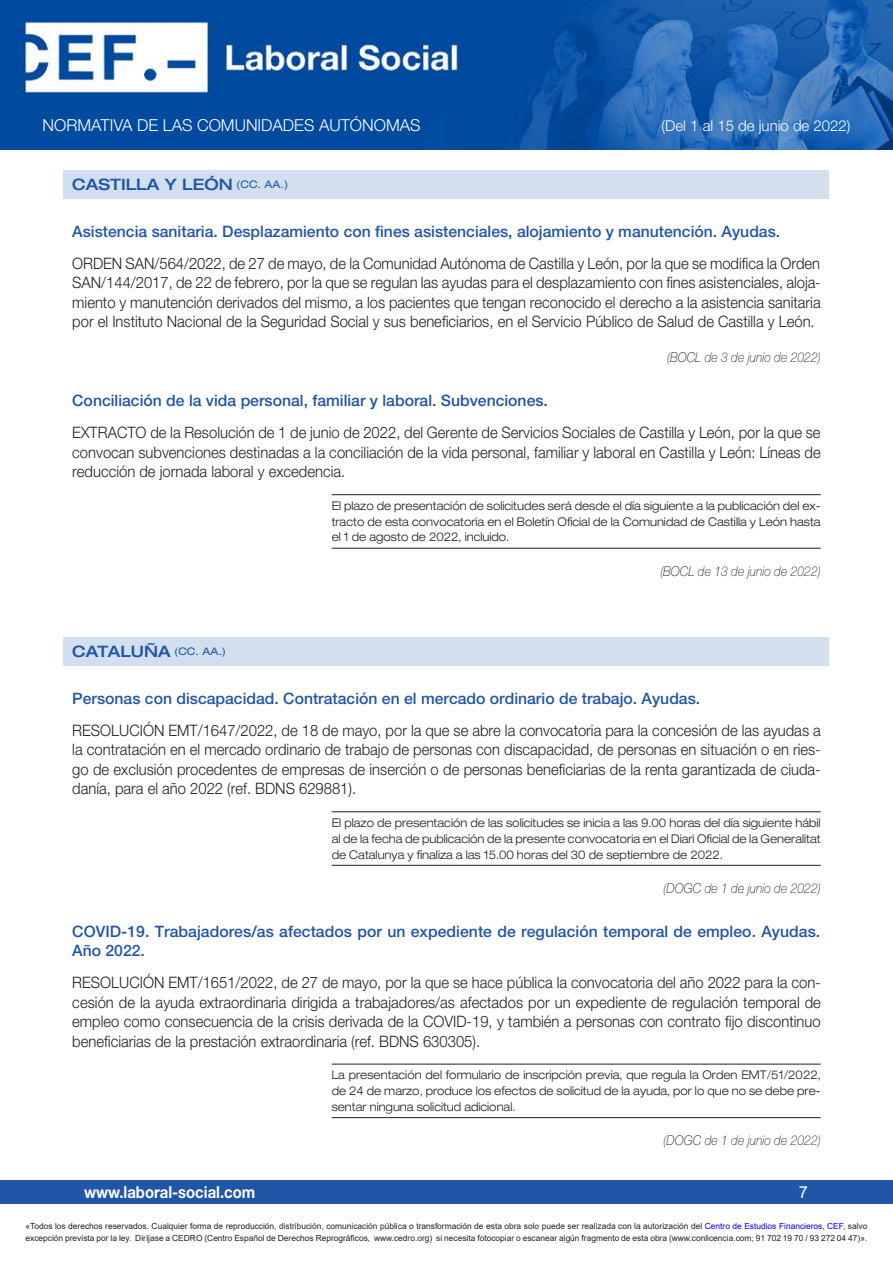
<style>
.page{position:relative;width:893px;height:1263px;background:#fff}
.page>*{position:absolute;margin:0;border:0;box-sizing:border-box;transform-origin:0 0}
.t1{font:300 16.5px "Helvetica Neue LT Std";color:#fff}
.t2{font:700 16.5px "Helvetica Neue LT Std";color:#fff;scale:.9 1}
.t3{font:16.5px "Arial";color:#fff}
.Contenido{font:300 15.75px/19.5px "Helvetica Neue LT Std";color:#231f20;text-align:justify;scale:.94 1}
.Título-cabecera{font:500 15.75px/18.8px "Helvetica Neue LT Std";color:#2155a5}
.Comunidades_division{font:500 expanded 15.75px "Helvetica Neue LT Std";color:#2155a5}
.t4{font:300 15px "Helvetica Neue LT Std";color:#fff}
.publicación{font:italic 100 13.5px "Helvetica Neue LT Std";color:#231f20;scale:.9 1}
.Plazo{font:300 expanded 12px/15.8px "Helvetica Neue LT Std";color:#231f20;text-align:justify;scale:.92 1}
.t5{font:8.4px/12px "Arial";color:#231f20}
.s1{font-weight:400;font-size:10.5px}
.s2{color:#00f}
</style>
<div class="page">
<div style="left:0;top:1180px;width:893px;height:23px;background:#2155a5"></div>
<img style="left:0;top:0;width:893px;height:149px">
<hr style="left:332px;top:494px;width:489px;height:1px;background:#231f20">
<hr style="left:332px;top:548px;width:489px;height:1px;background:#231f20">
<hr style="left:332px;top:811px;width:489px;height:1px;background:#231f20">
<hr style="left:332px;top:865px;width:489px;height:1px;background:#231f20">
<hr style="left:332px;top:1064px;width:489px;height:1px;background:#231f20">
<hr style="left:332px;top:1117px;width:489px;height:1px;background:#231f20">
<div style="left:64px;top:170px;width:765px;height:28px;background:#d1dfee"></div>
<div style="left:64px;top:637px;width:765px;height:28px;background:#d1dfee"></div>
<p class="t1" style="left:43px;top:115px;width:379px">NORMATIVA DE LAS COMUNIDADES AUTÓNOMAS</p>
<p class="t4" style="left:662px;top:117px;width:190px">(Del 1 al 15 de junio de 2022)</p>
<p class="Comunidades_division" style="left:72px;top:174px;width:218px">CASTILLA Y LEÓN <span class="s1">(CC. AA.)</span></p>
<p class="Título-cabecera" style="left:72px;top:221px;width:709px">Asistencia sanitaria. Desplazamiento con fines asistenciales, alojamiento y manutención. Ayudas.</p>
<p class="Contenido" style="left:72px;top:253px;width:798px">ORDEN SAN/564/2022, de 27 de mayo, de la Comunidad Autónoma de Castilla y León, por la que se modifica la Orden SAN/144/2017, de 22 de febrero, por la que se regulan las ayudas para el desplazamiento con fines asistenciales, aloja&shy;miento y manutención derivados del mismo, a los pacientes que tengan reconocido el derecho a la asistencia sanitaria por el Instituto Nacional de la Seguridad Social y sus beneficiarios, en el Servicio Público de Salud de Castilla y León.</p>
<p class="publicación" style="left:667px;top:349px;width:172px">(BOCL de 3 de junio de 2022)</p>
<p class="Título-cabecera" style="left:72px;top:391px;width:477px">Conciliación de la vida personal, familiar y laboral. Subvenciones.</p>
<p class="Contenido" style="left:72px;top:422px;width:798px">EXTRACTO de la Resolución de 1 de junio de 2022, del Gerente de Servicios Sociales de Castilla y León, por la que se convocan subvenciones destinadas a la conciliación de la vida personal, familiar y laboral en Castilla y León: Líneas de reducción de jornada laboral y excedencia.</p>
<p class="Plazo" style="left:332px;top:498px;width:533px">El plazo de presentación de solicitudes será desde el día siguiente a la publicación del ex&shy;tracto de esta convocatoria en el Boletín Oficial de la Comunidad de Castilla y León hasta el 1 de agosto de 2022, incluido.</p>
<p class="publicación" style="left:660px;top:563px;width:180px">(BOCL de 13 de junio de 2022)</p>
<p class="Comunidades_division" style="left:72px;top:641px;width:155px">CATALUÑA <span class="s1">(CC. AA.)</span></p>
<p class="Título-cabecera" style="left:72px;top:688px;width:629px">Personas con discapacidad. Contratación en el mercado ordinario de trabajo. Ayudas.</p>
<p class="Contenido" style="left:72px;top:720px;width:798px">RESOLUCIÓN EMT/1647/2022, de 18 de mayo, por la que se abre la convocatoria para la concesión de las ayudas a la contratación en el mercado ordinario de trabajo de personas con discapacidad, de personas en situación o en ries&shy;go de exclusión procedentes de empresas de inserción o de personas beneficiarias de la renta garantizada de ciuda&shy;danía, para el año 2022 (ref. BDNS 629881).</p>
<p class="Plazo" style="left:332px;top:815px;width:533px">El plazo de presentación de las solicitudes se inicia a las 9.00 horas del día siguiente hábil al de la fecha de publicación de la presente convocatoria en el Diari Oficial de la Generalitat de Catalunya y finaliza a las 15.00 horas del 30 de septiembre de 2022.</p>
<p class="publicación" style="left:663px;top:880px;width:176px">(DOGC de 1 de junio de 2022)</p>
<p class="Título-cabecera" style="left:72px;top:922px;width:749px">COVID-19. Trabajadores/as afectados por un expediente de regulación temporal de empleo. Ayudas.<br>Año 2022.</p>
<p class="Contenido" style="left:72px;top:972px;width:798px">RESOLUCIÓN EMT/1651/2022, de 27 de mayo, por la que se hace pública la convocatoria del año 2022 para la con&shy;cesión de la ayuda extraordinaria dirigida a trabajadores/as afectados por un expediente de regulación temporal de empleo como consecuencia de la crisis derivada de la COVID-19, y también a personas con contrato fijo discontinuo beneficiarias de la prestación extraordinaria (ref. BDNS 630305).</p>
<p class="Plazo" style="left:332px;top:1067px;width:533px">La presentación del formulario de inscripción previa, que regula la Orden EMT/51/2022, de 24 de marzo, produce los efectos de solicitud de la ayuda, por lo que no se debe pre&shy;sentar ninguna solicitud adicional.</p>
<p class="publicación" style="left:663px;top:1132px;width:176px">(DOGC de 1 de junio de 2022)</p>
<p class="t2" style="left:84px;top:1182px;width:192px">www.laboral-social.com</p>
<p class="t3" style="left:799px;top:1180px;width:11px">7</p>
<p class="t5" style="left:26px;top:1220px;width:843px">«Todos los derechos reservados. Cualquier forma de reproducción, distribución, comunicación pública o transformación de esta obra solo puede ser realizada con la autorización del <span class="s2">Centro de Estudios Financieros, CEF</span>, salvo excepción prevista por la ley. Diríjase a CEDRO (Centro Español de Derechos Reprográficos, www.cedro.org) si necesita fotocopiar o escanear algún fragmento de esta obra (www.conlicencia.com; 91 702 19 70 / 93 272 04 47)».</p>
</div>
